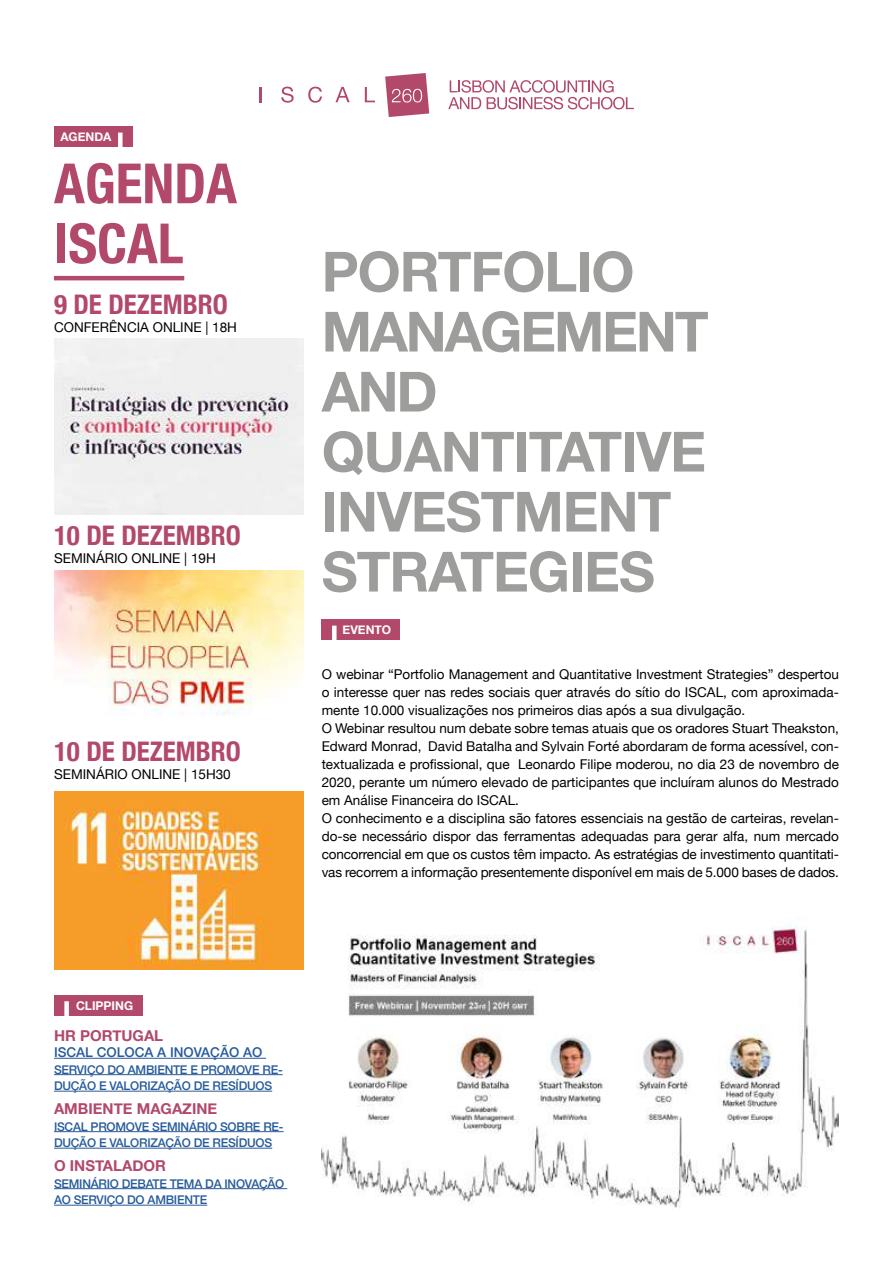
<style>
.page{position:relative;width:893px;height:1263px;background:#fff}
.page>*{position:absolute;margin:0;border:0;box-sizing:border-box;transform-origin:0 0}
.t1{font:700 55.5px/60px "Helvetica Neue";letter-spacing:-.02em;color:#9d9d9c}
.t2{font:700 condensed 55.5px/60px "Helvetica Neue";color:#b2496a}
.t3{font:700 condensed 27px "Helvetica Neue";color:#b2496a}
.t4{font:700 15px "Helvetica Neue";color:#b2496a}
.t5{font:13.5px/18px "Helvetica Neue";color:#000}
.t6{font:500 13.5px "Helvetica Neue";color:#275b9b}
.t7{font:500 12px/16.5px "Helvetica Neue";letter-spacing:-.02em;color:#275b9b}
.t8{font:700 12px "Helvetica Neue";color:#fff}
</style>
<div class="page">
<svg style="left:448px;top:80px;width:186px;height:29px"></svg>
<svg style="left:259px;top:87px;width:2px;height:15px"></svg>
<svg style="left:281px;top:87px;width:13px;height:16px"></svg>
<svg style="left:308px;top:87px;width:14px;height:16px"></svg>
<svg style="left:365px;top:87px;width:10px;height:15px"></svg>
<svg style="left:335px;top:87px;width:15px;height:15px"></svg>
<svg style="left:385px;top:73px;width:44px;height:44px;background:#c16e88"></svg>
<div style="left:322px;top:619px;width:78px;height:21px;background:#b2496a"></div>
<div style="left:332px;top:626px;width:5px;height:15px;background:#fff"></div>
<div style="left:55px;top:126px;width:78px;height:21px;background:#b2496a"></div>
<div style="left:118px;top:133px;width:5px;height:15px;background:#fff"></div>
<hr style="left:54px;top:276px;width:130px;height:4px;background:#b2496a">
<img style="left:54px;top:338px;width:250px;height:177px">
<img style="left:54px;top:571px;width:250px;height:145px">
<hr style="left:54px;top:1058px;width:212px;height:1px;background:#275b9b">
<hr style="left:54px;top:1074px;width:229px;height:1px;background:#275b9b">
<hr style="left:54px;top:1091px;width:218px;height:1px;background:#275b9b">
<hr style="left:54px;top:1131px;width:230px;height:1px;background:#275b9b">
<hr style="left:54px;top:1148px;width:218px;height:1px;background:#275b9b">
<hr style="left:54px;top:1188px;width:233px;height:1px;background:#275b9b">
<hr style="left:54px;top:1205px;width:153px;height:1px;background:#275b9b">
<div style="left:54px;top:995px;width:88px;height:21px;background:#b2496a"></div>
<div style="left:64px;top:1001px;width:5px;height:16px;background:#fff"></div>
<img style="left:322px;top:922px;width:517px;height:286px">
<img style="left:54px;top:791px;width:250px;height:178px">
<p class="t8" style="left:60px;top:127px;width:53px">AGENDA</p>
<h1 class="t2" style="left:54px;top:150px;width:184px">AGENDA<br>ISCAL</h1>
<h2 class="t3" style="left:54px;top:282px;width:175px">9 DE DEZEMBRO</h2>
<p class="t5" style="left:54px;top:319px;width:185px">CONFERÊNCIA ONLINE | 18H</p>
<h2 class="t3" style="left:54px;top:513px;width:188px">10 DE DEZEMBRO</h2>
<p class="t5" style="left:54px;top:550px;width:163px">SEMINÁRIO ONLINE | 19H</p>
<h2 class="t3" style="left:54px;top:729px;width:188px">10 DE DEZEMBRO</h2>
<p class="t5" style="left:54px;top:766px;width:178px">SEMINÁRIO ONLINE | 15H30</p>
<h1 class="t1" style="left:322px;top:243px;width:388px">PORTFOLIO<br>MANAGEMENT<br>AND<br>QUANTITATIVE<br>INVESTMENT<br>STRATEGIES</h1>
<p class="t8" style="left:343px;top:620px;width:50px">EVENTO</p>
<p class="t5" style="left:322px;top:666px;width:519px">O webinar “Portfolio Management and Quantitative Investment Strategies” despertou o interesse quer nas redes sociais quer através do sítio do ISCAL, com aproximada&shy;mente 10.000 visualizações nos primeiros dias após a sua divulgação.<br>O Webinar resultou num debate sobre temas atuais que os oradores Stuart Theakston, Edward Monrad, David Batalha and Sylvain Forté abordaram de forma acessível, con&shy;textualizada e profissional, que Leonardo Filipe moderou, no dia 23 de novembro de 2020, perante um número elevado de participantes que incluíram alunos do Mestrado em Análise Financeira do ISCAL.<br>O conhecimento e a disciplina são fatores essenciais na gestão de carteiras, revelan&shy;do-se necessário dispor das ferramentas adequadas para gerar alfa, num mercado concorrencial em que os custos têm impacto. As estratégias de investimento quantitati&shy;vas recorrem a informação presentemente disponível em mais de 5.000 bases de dados.</p>
<p class="t8" style="left:76px;top:996px;width:59px">CLIPPING</p>
<p class="t4" style="left:54px;top:1024px;width:111px">HR PORTUGAL</p>
<p class="t6" style="left:54px;top:1041px;width:210px">ISCAL COLOCA A INOVAÇÃO AO</p>
<p class="t7" style="left:54px;top:1060px;width:230px">SERVIÇO DO AMBIENTE E PROMOVE RE-<br>DUÇÃO E VALORIZAÇÃO DE RESÍDUOS</p>
<p class="t4" style="left:54px;top:1097px;width:165px">AMBIENTE MAGAZINE</p>
<p class="t7" style="left:54px;top:1117px;width:231px">ISCAL PROMOVE SEMINÁRIO SOBRE RE-<br>DUÇÃO E VALORIZAÇÃO DE RESÍDUOS</p>
<p class="t4" style="left:54px;top:1154px;width:113px">O INSTALADOR</p>
<p class="t7" style="left:54px;top:1174px;width:232px">SEMINÁRIO DEBATE TEMA DA INOVAÇÃO<br>AO SERVIÇO DO AMBIENTE</p>
</div>
